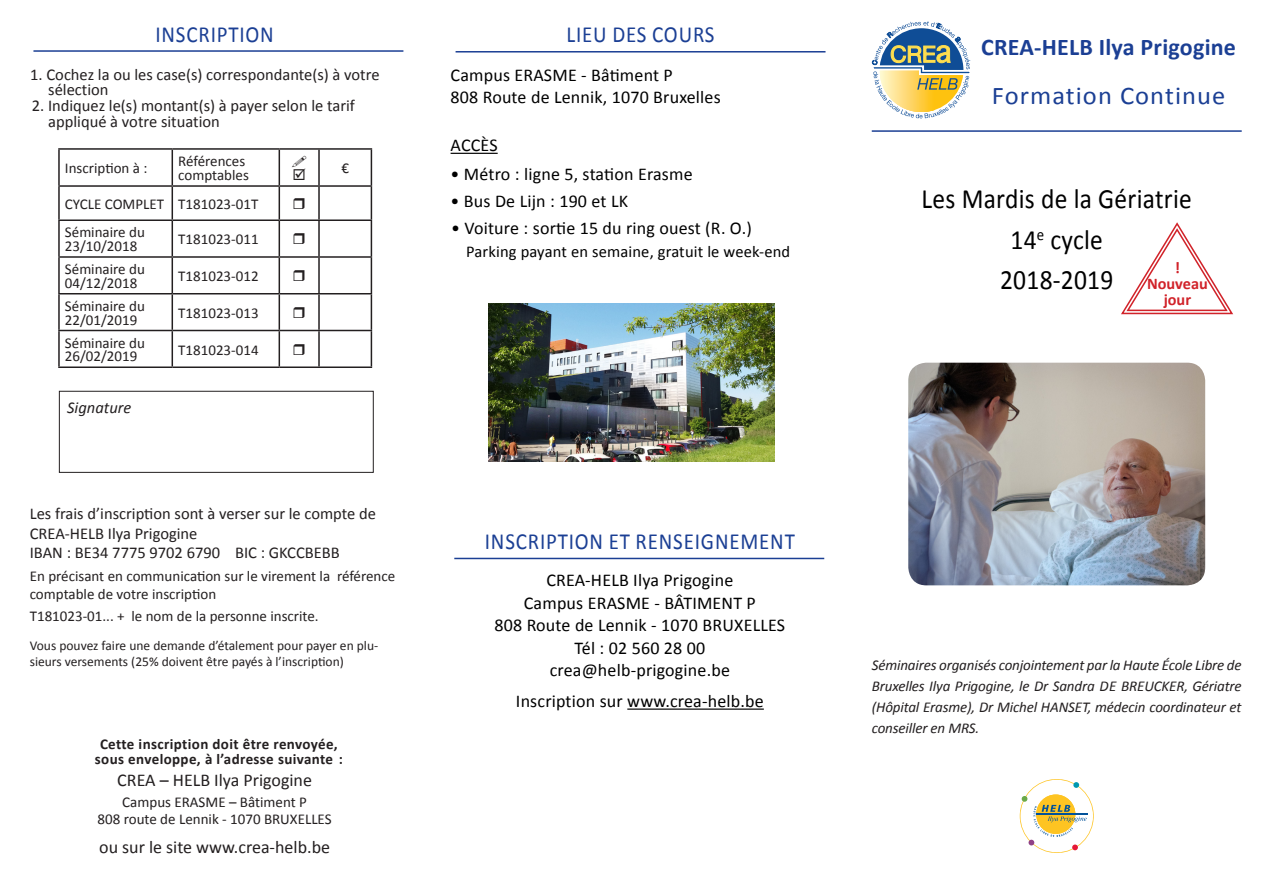
<style>
.page{position:relative;width:1263px;height:893px;background:#fff}
.page>*{position:absolute;margin:0;border:0;box-sizing:border-box;transform-origin:0 0}
.t1{font:28.05px "Calibri";letter-spacing:.01em;color:#000;scale:.91 1}
.t2{font:25.5px "Calibri";letter-spacing:.04em;color:#1b3f94;scale:1.04 1}
.t3{font:700 24px "Calibri";letter-spacing:.01em;color:#1b3f94}
.t4{font:23.1px "Calibri";letter-spacing:.04em;color:#1b3f94;scale:.91 1}
.Normal_e{font:18px "Calibri";letter-spacing:.01em;color:#000}
.Normal_e-2{font:18px "Calibri";color:#231f20}
.Normal_e-3{font:16.5px/15.8px "Calibri";color:#231f20}
.t5{font:16.5px "Calibri";letter-spacing:.01em;color:#000}
.Normal_e-4{font:italic 16.5px "Calibri";color:#231f20}
.t6{font:700 16.35px/16.4px "Calibri";color:#d1232a;text-align:center}
.Normal_e-5{font:15px/18px "Calibri";color:#231f20}
.t7{font:italic 15px/21px "Calibri";letter-spacing:-.01em;color:#231f20;text-align:justify}
.Normal_e-6{font:700 15px "Calibri";letter-spacing:.025em;color:#231f20}
.t8{font:13.5px/16.2px "Calibri";color:#231f20}
</style>
<div class="page">
<svg style="left:1020px;top:779px;width:74px;height:74px"></svg>
<svg style="left:872px;top:21px;width:99px;height:97px"></svg>
<img style="left:908px;top:363px;width:297px;height:222px">
<hr style="left:451px;top:153px;width:47px;height:1px;background:#000">
<hr style="left:627px;top:708px;width:137px;height:2px;background:#000">
<img style="left:489px;top:303px;width:285px;height:159px">
<hr style="left:872px;top:130px;width:370px;height:2px;background:#1b3f94">
<hr style="left:456px;top:51px;width:369px;height:2px;background:#1b3f94">
<hr style="left:33px;top:50px;width:370px;height:2px;background:#1b3f94">
<hr style="left:454px;top:558px;width:370px;height:1px;background:#1b3f94">
<div style="left:59px;top:391px;width:315px;height:82px;border:1px solid #231f20"></div>
<hr style="left:58px;top:148px;width:114px;height:2px;background:#231f20">
<hr style="left:58px;top:150px;width:2px;height:35px;background:#231f20">
<hr style="left:172px;top:148px;width:107px;height:2px;background:#231f20">
<hr style="left:172px;top:150px;width:1px;height:35px;background:#231f20">
<hr style="left:279px;top:148px;width:40px;height:2px;background:#231f20">
<hr style="left:279px;top:150px;width:1px;height:35px;background:#231f20">
<hr style="left:319px;top:148px;width:53px;height:2px;background:#231f20">
<hr style="left:318px;top:150px;width:2px;height:35px;background:#231f20">
<hr style="left:371px;top:150px;width:1px;height:35px;background:#231f20">
<hr style="left:58px;top:185px;width:114px;height:2px;background:#231f20">
<hr style="left:58px;top:187px;width:2px;height:32px;background:#231f20">
<hr style="left:172px;top:185px;width:107px;height:2px;background:#231f20">
<hr style="left:172px;top:187px;width:1px;height:32px;background:#231f20">
<hr style="left:279px;top:185px;width:40px;height:2px;background:#231f20">
<hr style="left:279px;top:187px;width:1px;height:32px;background:#231f20">
<hr style="left:319px;top:185px;width:53px;height:2px;background:#231f20">
<hr style="left:318px;top:187px;width:2px;height:32px;background:#231f20">
<hr style="left:371px;top:187px;width:1px;height:32px;background:#231f20">
<hr style="left:58px;top:219px;width:114px;height:2px;background:#231f20">
<hr style="left:58px;top:221px;width:2px;height:35px;background:#231f20">
<hr style="left:172px;top:219px;width:107px;height:2px;background:#231f20">
<hr style="left:172px;top:221px;width:1px;height:35px;background:#231f20">
<hr style="left:279px;top:219px;width:40px;height:2px;background:#231f20">
<hr style="left:279px;top:221px;width:1px;height:35px;background:#231f20">
<hr style="left:319px;top:219px;width:53px;height:2px;background:#231f20">
<hr style="left:318px;top:221px;width:2px;height:35px;background:#231f20">
<hr style="left:371px;top:221px;width:1px;height:35px;background:#231f20">
<hr style="left:58px;top:256px;width:114px;height:2px;background:#231f20">
<hr style="left:58px;top:258px;width:2px;height:35px;background:#231f20">
<hr style="left:172px;top:256px;width:107px;height:2px;background:#231f20">
<hr style="left:172px;top:258px;width:1px;height:35px;background:#231f20">
<hr style="left:279px;top:256px;width:40px;height:2px;background:#231f20">
<hr style="left:279px;top:258px;width:1px;height:35px;background:#231f20">
<hr style="left:319px;top:256px;width:53px;height:2px;background:#231f20">
<hr style="left:318px;top:258px;width:2px;height:35px;background:#231f20">
<hr style="left:371px;top:258px;width:1px;height:35px;background:#231f20">
<hr style="left:58px;top:293px;width:114px;height:1px;background:#231f20">
<hr style="left:58px;top:294px;width:2px;height:36px;background:#231f20">
<hr style="left:172px;top:293px;width:107px;height:1px;background:#231f20">
<hr style="left:172px;top:294px;width:1px;height:36px;background:#231f20">
<hr style="left:279px;top:293px;width:40px;height:1px;background:#231f20">
<hr style="left:279px;top:294px;width:1px;height:36px;background:#231f20">
<hr style="left:319px;top:293px;width:53px;height:1px;background:#231f20">
<hr style="left:318px;top:294px;width:2px;height:36px;background:#231f20">
<hr style="left:371px;top:294px;width:1px;height:36px;background:#231f20">
<hr style="left:58px;top:330px;width:114px;height:1px;background:#231f20">
<hr style="left:58px;top:331px;width:2px;height:35px;background:#231f20">
<hr style="left:172px;top:330px;width:107px;height:1px;background:#231f20">
<hr style="left:172px;top:331px;width:1px;height:35px;background:#231f20">
<hr style="left:279px;top:330px;width:40px;height:1px;background:#231f20">
<hr style="left:279px;top:331px;width:1px;height:35px;background:#231f20">
<hr style="left:319px;top:330px;width:53px;height:1px;background:#231f20">
<hr style="left:318px;top:331px;width:2px;height:35px;background:#231f20">
<hr style="left:371px;top:331px;width:1px;height:35px;background:#231f20">
<hr style="left:58px;top:366px;width:114px;height:2px;background:#231f20">
<hr style="left:172px;top:366px;width:107px;height:2px;background:#231f20">
<hr style="left:279px;top:366px;width:40px;height:2px;background:#231f20">
<hr style="left:319px;top:366px;width:53px;height:2px;background:#231f20">
<svg style="left:1121px;top:222px;width:112px;height:93px"></svg>
<p class="t4" style="left:155px;top:19px;width:132px">INSCRIPTION</p>
<p class="Normal_e-3" style="left:48px;top:66px;width:333px;text-indent:-18px">1. Cochez la ou les case(s) correspondante(s) à votre sélection</p>
<p class="Normal_e-3" style="left:48px;top:98px;width:308px;text-indent:-16px">2. Indiquez le(s) montant(s) à payer selon le tarif appliqué à votre situation</p>
<p class="Normal_e-5" style="left:65px;top:159px;width:84px">Inscription à :</p>
<p class="Normal_e-5" style="left:178px;top:155px;width:72px;line-height:13.5px">Références comptables</p>
<p class="Normal_e-5" style="left:341px;top:159px;width:9px">€</p>
<p class="Normal_e-5" style="left:65px;top:195px;width:101px">CYCLE COMPLET</p>
<p class="Normal_e-5" style="left:178px;top:195px;width:82px">T181023-01T</p>
<p class="Normal_e-5" style="left:65px;top:224px;width:81px">Séminaire du</p>
<p class="Normal_e-5" style="left:65px;top:237px;width:74px">23/10/2018</p>
<p class="Normal_e-5" style="left:178px;top:230px;width:82px">T181023-011</p>
<p class="Normal_e-5" style="left:65px;top:260px;width:81px">Séminaire du</p>
<p class="Normal_e-5" style="left:65px;top:274px;width:74px">04/12/2018</p>
<p class="Normal_e-5" style="left:65px;top:297px;width:81px">Séminaire du</p>
<p class="Normal_e-5" style="left:65px;top:311px;width:74px">22/01/2019</p>
<p class="Normal_e-5" style="left:65px;top:334px;width:81px">Séminaire du</p>
<p class="Normal_e-5" style="left:65px;top:347px;width:74px">26/02/2019</p>
<p class="Normal_e-4" style="left:67px;top:396px;width:66px">Signature</p>
<p class="Normal_e-5" style="left:178px;top:267px;width:82px">T181023-012</p>
<p class="Normal_e-5" style="left:178px;top:304px;width:82px">T181023-013</p>
<p class="Normal_e-5" style="left:178px;top:341px;width:82px">T181023-014</p>
<p class="Normal_e-3" style="left:30px;top:506px;width:348px">Les frais d’inscription sont à verser sur le compte de</p>
<p class="Normal_e-3" style="left:30px;top:525px;width:169px">CREA-HELB Ilya Prigogine</p>
<p class="Normal_e-3" style="left:30px;top:545px;width:311px">IBAN : BE34 7775 9702 6790 BIC : GKCCBEBB</p>
<p class="Normal_e-5" style="left:30px;top:567px;width:367px">En précisant en communication sur le virement la référence comptable de votre inscription</p>
<p class="Normal_e-5" style="left:30px;top:607px;width:290px">T181023-01... + le nom de la personne inscrite.</p>
<p class="t8" style="left:30px;top:637px;width:350px">Vous pouvez faire une demande d’étalement pour payer en plu&shy;sieurs versements (25% doivent être payés à l’inscription)</p>
<p class="Normal_e-6" style="left:100px;top:734px;width:239px">Cette inscription doit être renvoyée,</p>
<p class="Normal_e-6" style="left:95px;top:749px;width:249px">sous enveloppe, à l’adresse suivante :</p>
<p class="Normal_e-2" style="left:117px;top:769px;width:196px">CREA – HELB Ilya Prigogine</p>
<p class="Normal_e-5" style="left:122px;top:793px;width:186px">Campus ERASME – Bâtiment P</p>
<p class="Normal_e-5" style="left:98px;top:810px;width:236px">808 route de Lennik - 1070 BRUXELLES</p>
<p class="Normal_e-2" style="left:99px;top:836px;width:232px">ou sur le site www.crea-helb.be</p>
<p class="t4" style="left:566px;top:20px;width:164px">LIEU DES COURS</p>
<p class="Normal_e" style="left:451px;top:63px;width:224px">Campus ERASME - Bâtiment P</p>
<p class="Normal_e" style="left:451px;top:86px;width:272px">808 Route de Lennik, 1070 Bruxelles</p>
<p class="Normal_e" style="left:451px;top:134px;width:49px">ACCÈS</p>
<p class="Normal_e" style="left:451px;top:163px;width:244px">• Métro : ligne 5, station Erasme</p>
<p class="Normal_e" style="left:451px;top:190px;width:179px">• Bus De Lijn : 190 et LK</p>
<p class="Normal_e" style="left:451px;top:216px;width:302px">• Voiture : sortie 15 du ring ouest (R. O.)</p>
<p class="t5" style="left:466px;top:241px;width:326px">Parking payant en semaine, gratuit le week-end</p>
<p class="t4" style="left:485px;top:527px;width:342px">INSCRIPTION ET RENSEIGNEMENT</p>
<p class="Normal_e" style="left:546px;top:569px;width:189px">CREA-HELB Ilya Prigogine</p>
<p class="Normal_e" style="left:524px;top:591px;width:234px">Campus ERASME - BÂTIMENT P</p>
<p class="Normal_e" style="left:495px;top:614px;width:292px">808 Route de Lennik - 1070 BRUXELLES</p>
<p class="Normal_e" style="left:575px;top:636px;width:132px">Tél : 02 560 28 00</p>
<p class="Normal_e" style="left:550px;top:659px;width:182px">crea@helb-prigogine.be</p>
<p class="Normal_e" style="left:516px;top:690px;width:249px">Inscription sur www.crea-helb.be</p>
<p class="t3" style="left:981px;top:31px;width:256px">CREA-HELB Ilya Prigogine</p>
<p class="t2" style="left:992px;top:79px;width:226px">Formation Continue</p>
<p class="t1" style="left:922px;top:181px;width:298px">Les Mardis de la Gériatrie</p>
<p class="t1" style="left:1010px;top:222px;width:103px">14<sup>e</sup> cycle</p>
<p class="t1" style="left:1000px;top:262px;width:126px">2018-2019</p>
<p class="t6" style="left:1175px;top:259px;width:7px">!</p>
<p class="t6" style="left:1147px;top:275px;width:62px">Nouveau jour</p>
<p class="t7" style="left:872px;top:654px;width:371px">Séminaires organisés conjointement par la Haute École Libre de Bruxelles Ilya Prigogine, le Dr Sandra DE BREUCKER, Gériatre (Hôpital Erasme), Dr Michel HANSET, médecin coordinateur et conseiller en MRS.</p>
</div>
